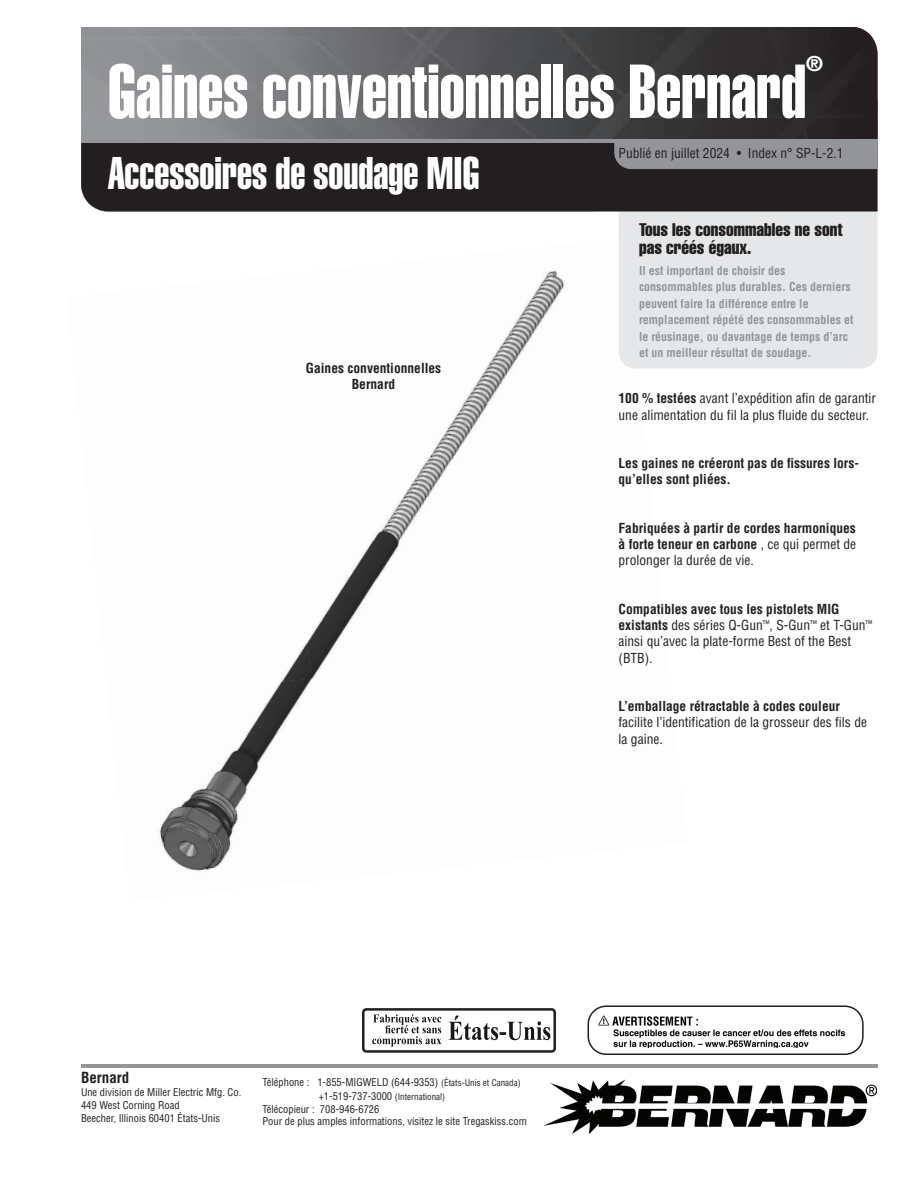
<style>
.page{position:relative;width:918px;height:1188px;background:#fff}
.page>*{position:absolute;margin:0;border:0;box-sizing:border-box;transform-origin:0 0}
.t1{font:75px "Helvetica LT Std Extra Comp";color:#fff}
.t2{font:45px "Helvetica LT Std Extra Comp";color:#fff}
.t3{font:21px "Helvetica LT Std Extra Comp";color:#fff}
.t4{font:18px/18px "Helvetica LT Std Comp";color:#231f20}
.t5{font:700 condensed 15px "Helvetica LT Std";color:#231f20}
.t6{font:condensed 13.5px/16.2px "Helvetica LT Std";color:#231f20}
.t7{font:700 condensed 13.5px/16.2px "Helvetica LT Std";color:#231f20}
.t8{font:700 condensed 12px/16.5px "Helvetica LT Std";color:#939598}
.t9{font:condensed 10.5px/12.6px "Helvetica LT Std";color:#231f20}
.s1{font-weight:700}
.s2{font-weight:400}
.s3{font-size:9px}
</style>
<div class="page">
<img style="left:430px;top:389px;width:42px;height:66px">
<img style="left:472px;top:238px;width:166px;height:192px">
<img style="left:290px;top:455px;width:166px;height:223px">
<img style="left:159px;top:678px;width:152px;height:193px">
<img style="left:311px;top:657px;width:145px;height:23px">
<div style="left:619px;top:137px;width:259px;height:231px;background:#e6e7e9;border-radius:16px"></div>
<div style="left:81px;top:143px;width:797px;height:69px;background:#231f20"></div>
<img style="left:81px;top:27px;width:797px;height:112px">
<hr style="left:81px;top:1065px;width:797px;height:3px;background:#939598">
<hr style="left:81px;top:139px;width:797px;height:4px;background:#939598">
<div style="left:614px;top:143px;width:264px;height:26px;background:#939598"></div>
<img style="left:363px;top:1008px;width:192px;height:45px">
<img style="left:449px;top:1016px;width:100px;height:24px">
<img style="left:373px;top:1014px;width:68px;height:9px">
<img style="left:385px;top:1025px;width:56px;height:8px">
<img style="left:407px;top:1036px;width:23px;height:8px">
<img style="left:545px;top:1080px;width:332px;height:54px">
<svg style="left:588px;top:1005px;width:276px;height:50px"></svg>
<img style="left:595px;top:1012px;width:262px;height:36px">
<img style="left:857px;top:1012px;width:2px;height:36px">
<h3 class="t3" style="left:806px;top:50px;width:18px">®</h3>
<h1 class="t1" style="left:108px;top:46px;width:700px">Gaines conventionnelles Bernard</h1>
<h2 class="t2" style="left:108px;top:146px;width:373px">Accessoires de soudage MIG</h2>
<p class="t7" style="left:306px;top:360px;width:137px;text-align:center">Gaines conventionnelles<br>Bernard</p>
<p class="t6" style="left:619px;top:145px;width:227px">Publié en juillet 2024 • Index n° SP-L-2.1</p>
<h3 class="t4" style="left:639px;top:220px;width:205px">Tous les consommables ne sont pas créés égaux.</h3>
<p class="t8" style="left:639px;top:262px;width:216px">Il est important de choisir des consommables plus durables. Ces derniers peuvent faire la différence entre le remplacement répété des consommables et le réusinage, ou davantage de temps d’arc et un meilleur résultat de soudage.</p>
<p class="t6" style="left:619px;top:390px;width:259px"><span class="s1">100 % testées</span> avant l’expédition afin de garantir une alimentation du fil la plus fluide du secteur.</p>
<p class="t7" style="left:619px;top:455px;width:242px">Les gaines ne créeront pas de ssures lors&shy;qu’elles sont pliées.</p>
<p class="t7" style="left:619px;top:520px;width:239px;text-align:justify">Fabriquées à partir de cordes harmoniques à forte teneur en carbone <span class="s2">, ce qui permet de prolonger la durée de vie.</span></p>
<p class="t6" style="left:619px;top:601px;width:255px"><span class="s1">Compatibles avec tous les pistolets MIG existants</span> des séries Q-Gun<sup>™</sup>, S-Gun<sup>™</sup> et T-Gun<sup>™ </sup>ainsi qu’avec la plate-forme Best of the Best (BTB).</p>
<p class="t7" style="left:619px;top:698px;width:223px">L’emballage rétractable à codes couleur</p>
<p class="t6" style="left:619px;top:714px;width:250px">facilite l’identification de la grosseur des fils de la gaine.</p>
<p class="t5" style="left:81px;top:1068px;width:50px">Bernard</p>
<p class="t9" style="left:81px;top:1086px;width:162px">Une division de Miller Electric Mfg. Co.<br>449 West Corning Road<br>Beecher, Illinois 60401 États-Unis</p>
<p class="t9" style="left:319px;top:1075px;width:203px;line-height:14.4px;text-indent:-56px">Téléphone : 1-855-MIGWELD (644-9353) <span class="s3">(États-Unis et Canada) </span>+1-519-737-3000 <span class="s3">(International)</span></p>
<p class="t9" style="left:262px;top:1102px;width:266px">Télécopieur : 708-946-6726<br>Pour de plus amples informations, visitez le site Tregaskiss.com</p>
</div>
